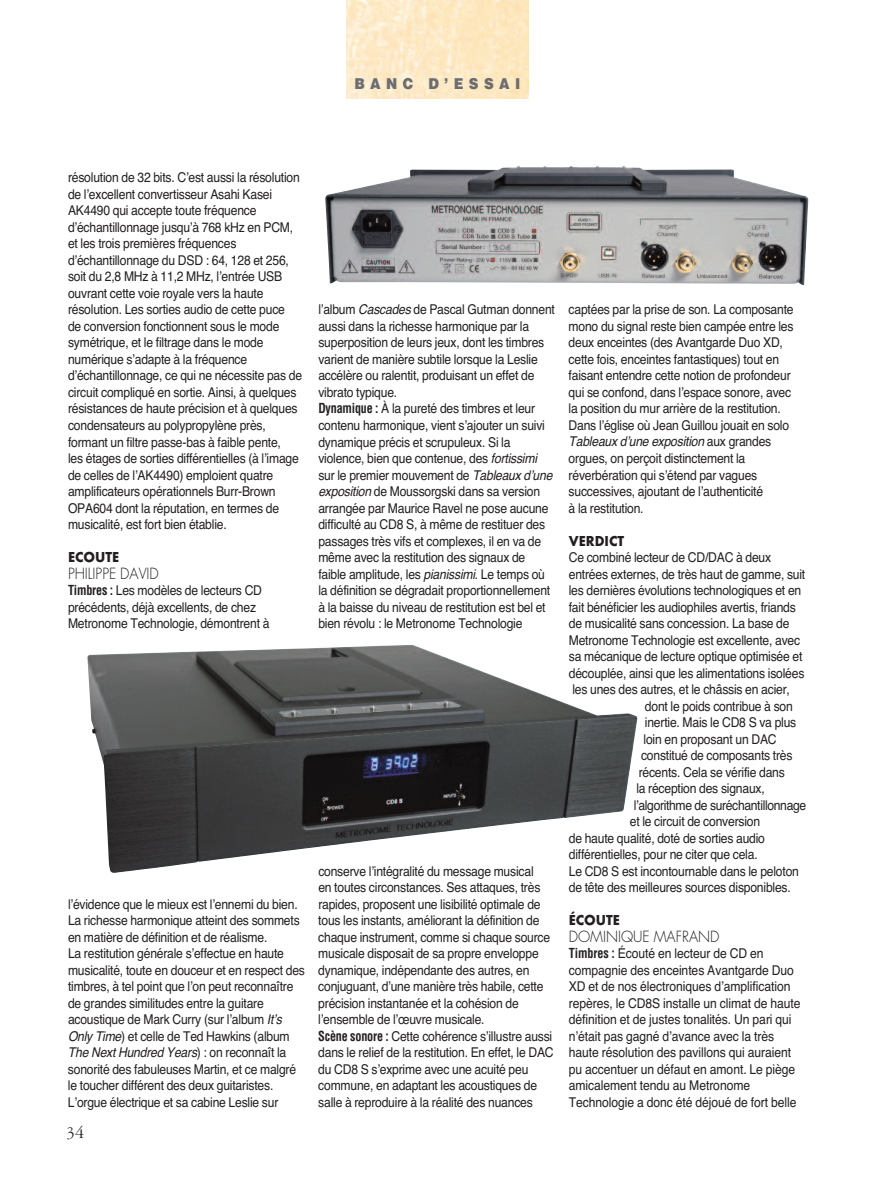
<style>
.page{position:relative;width:893px;height:1191px;background:#fff}
.page>*{position:absolute;margin:0;border:0;box-sizing:border-box;transform-origin:0 0}
.t1{font:18px "Garamond Three";color:#231f20}
.t2{font:300 15px "Futura";color:#231f20;scale:.95 1}
.t3{font:700 15px "Futura T";color:#231f20;scale:.95 1}
.t4{font:900 15px "Helvetica";letter-spacing:.4em;color:#6c6d70;scale:.9 1}
.t5{font:13.5px/16.5px "Helvetica";letter-spacing:-.015em;color:#231f20;scale:.9 1}
.s1{font-weight:700;font-stretch:condensed}
.s2{font-style:italic}
</style>
<div class="page">
<img style="left:346px;top:0;width:182px;height:99px">
<img style="left:325px;top:165px;width:483px;height:120px">
<img style="left:87px;top:644px;width:551px;height:229px">
<p class="t4" style="left:354px;top:75px;width:186px">BANC D’ESSAI</p>
<p class="t5" style="left:68px;top:169px;width:262px">résolution de 32 bits. C’est aussi la résolution de l’excellent convertisseur Asahi Kasei AK4490 qui accepte toute fréquence d’échantillonnage jusqu’à 768 kHz en PCM, et les trois premières fréquences d’échantillonnage du DSD : 64, 128 et 256, soit du 2,8 MHz à 11,2 MHz, l’entrée USB ouvrant cette voie royale vers la haute résolution. Les sorties audio de cette puce<br>de conversion fonctionnent sous le mode symétrique, et le filtrage dans le mode numérique s’adapte à la fréquence d’échantillonnage, ce qui ne nécessite pas de circuit compliqué en sortie. Ainsi, à quelques résistances de haute précision et à quelques condensateurs au polypropylène près, formant un filtre passe-bas à faible pente,<br>les étages de sorties différentielles (à l’image de celles de l’AK4490) emploient quatre amplificateurs opérationnels Burr-Brown OPA604 dont la réputation, en termes de musicalité, est fort bien établie.</p>
<p class="t3" style="left:68px;top:548px;width:55px">ECOUTE</p>
<p class="t2" style="left:68px;top:566px;width:97px">PHILIPPE DAVID</p>
<p class="t5" style="left:68px;top:582px;width:225px"><span class="s1">Timbres :</span> Les modèles de lecteurs CD précédents, déjà excellents, de chez<br>Metronome Technologie, démontrent à</p>
<p class="t5" style="left:318px;top:301px;width:264px">l’album <span class="s2">Cascades</span> de Pascal Gutman donnent aussi dans la richesse harmonique par la superposition de leurs jeux, dont les timbres varient de manière subtile lorsque la Leslie accélère ou ralentit, produisant un effet de vibrato typique.<br><span class="s1">Dynamique :</span> À la pureté des timbres et leur contenu harmonique, vient s’ajouter un suivi dynamique précis et scrupuleux. Si la violence, bien que contenue, des <span class="s2">fortissimi </span>sur le premier mouvement de <span class="s2">Tableaux d’une exposition</span> de Moussorgski dans sa version arrangée par Maurice Ravel ne pose aucune difficulté au CD8 S, à même de restituer des passages très vifs et complexes, il en va de même avec la restitution des signaux de faible amplitude, les <span class="s2">pianissimi</span>. Le temps où la définition se dégradait proportionnellement à la baisse du niveau de restitution est bel et bien révolu : le Metronome Technologie</p>
<p class="t5" style="left:68px;top:895px;width:265px">l’évidence que le mieux est l’ennemi du bien.<br>La richesse harmonique atteint des sommets en matière de définition et de réalisme.<br>La restitution générale s’effectue en haute musicalité, toute en douceur et en respect des timbres, à tel point que l’on peut reconnaître de grandes similitudes entre la guitare acoustique de Mark Curry (sur l’album <span class="s2">It’s Only Time</span>) et celle de Ted Hawkins (album <span class="s2">The Next Hundred Years</span>) : on reconnaît la sonorité des fabuleuses Martin, et ce malgré le toucher différent des deux guitaristes.<br>L’orgue électrique et sa cabine Leslie sur</p>
<h1 class="t1" style="left:66px;top:1126px;width:19px">34</h1>
<p class="t5" style="left:318px;top:862px;width:263px">conserve l’intégralité du message musical<br>en toutes circonstances. Ses attaques, très rapides, proposent une lisibilité optimale de tous les instants, améliorant la définition de chaque instrument, comme si chaque source musicale disposait de sa propre enveloppe dynamique, indépendante des autres, en conjuguant, d’une manière très habile, cette précision instantanée et la cohésion de l’ensemble de l’œuvre musicale.<br><span class="s1">Scène sonore :</span> Cette cohérence s’illustre aussi dans le relief de la restitution. En effet, le DAC du CD8 S s’exprime avec une acuité peu commune, en adaptant les acoustiques de salle à reproduire à la réalité des nuances</p>
<p class="t5" style="left:569px;top:301px;width:251px">captées par la prise de son. La composante mono du signal reste bien campée entre les deux enceintes (des Avantgarde Duo XD, cette fois, enceintes fantastiques) tout en faisant entendre cette notion de profondeur qui se confond, dans l’espace sonore, avec la position du mur arrière de la restitution.<br>Dans l’église où Jean Guillou jouait en solo <span class="s2">Tableaux d’une exposition</span> aux grandes orgues, on perçoit distinctement la réverbération qui s’étend par vagues successives, ajoutant de l’authenticité<br>à la restitution.</p>
<p class="t3" style="left:569px;top:531px;width:60px">VERDICT</p>
<p class="t5" style="left:569px;top:549px;width:226px">Ce combiné lecteur de CD/DAC à deux</p>
<p class="t5" style="left:569px;top:565px;width:264px">entrées externes, de très haut de gamme, suit</p>
<p class="t5" style="left:569px;top:582px;width:260px">les dernières évolutions technologiques et en</p>
<p class="t5" style="left:569px;top:598px;width:254px">fait bénéficier les audiophiles avertis, friands</p>
<p class="t5" style="left:569px;top:615px;width:247px">de musicalité sans concession. La base de</p>
<p class="t5" style="left:569px;top:631px;width:259px">Metronome Technologie est excellente, avec</p>
<p class="t5" style="left:569px;top:648px;width:261px">sa mécanique de lecture optique optimisée et</p>
<p class="t5" style="left:569px;top:664px;width:263px">découplée, ainsi que les alimentations isolées</p>
<p class="t5" style="left:572px;top:681px;width:243px">les unes des autres, et le châssis en acier,</p>
<p class="t5" style="left:645px;top:697px;width:166px">dont le poids contribue à son</p>
<p class="t5" style="left:645px;top:714px;width:170px">inertie. Mais le CD8 S va plus</p>
<p class="t5" style="left:644px;top:730px;width:149px">loin en proposant un DAC</p>
<p class="t5" style="left:641px;top:747px;width:170px">constitué de composants très</p>
<p class="t5" style="left:639px;top:763px;width:164px">récents. Cela se vérifie dans</p>
<p class="t5" style="left:636px;top:780px;width:144px">la réception des signaux,</p>
<p class="t5" style="left:634px;top:796px;width:193px">l’algorithme de suréchantillonnage</p>
<p class="t5" style="left:630px;top:813px;width:146px">et le circuit de conversion</p>
<p class="t5" style="left:569px;top:829px;width:220px">de haute qualité, doté de sorties audio</p>
<p class="t5" style="left:569px;top:846px;width:211px">différentielles, pour ne citer que cela.</p>
<p class="t5" style="left:569px;top:862px;width:257px">Le CD8 S est incontournable dans le peloton</p>
<p class="t5" style="left:569px;top:879px;width:248px">de tête des meilleures sources disponibles.</p>
<p class="t3" style="left:569px;top:911px;width:55px">ÉCOUTE</p>
<p class="t2" style="left:569px;top:929px;width:160px">DOMINIQUE MAFRAND</p>
<p class="t5" style="left:569px;top:945px;width:259px"><span class="s1">Timbres :</span> Écouté en lecteur de CD en compagnie des enceintes Avantgarde Duo XD et de nos électroniques d’amplification repères, le CD8S installe un climat de haute définition et de justes tonalités. Un pari qui n’était pas gagné d’avance avec la très haute résolution des pavillons qui auraient pu accentuer un défaut en amont. Le piège amicalement tendu au Metronome Technologie a donc été déjoué de fort belle</p>
</div>
